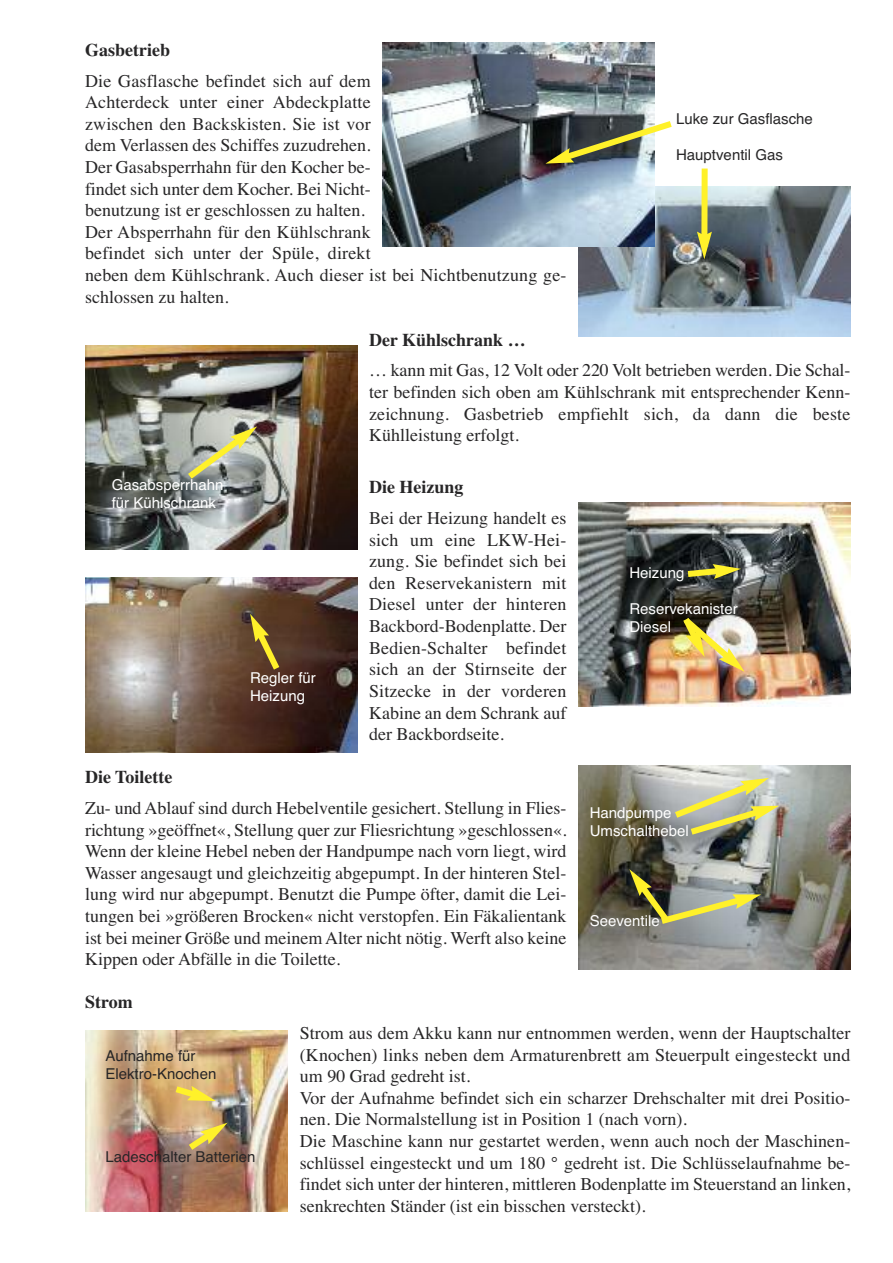
<style>
.page{position:relative;width:893px;height:1263px;background:#fff}
.page>*{position:absolute;margin:0;border:0;box-sizing:border-box;transform-origin:0 0}
.t1{font:18px/21.6px "Times";color:#272627;text-align:justify}
.t2{font:700 18px "Times";color:#272627}
.t3{font:15px/18px "Helvetica";color:#fff}
.t4{font:15px/18px "Helvetica";color:#272627}
</style>
<div class="page">
<img style="left:779px;top:766px;width:71px;height:204px">
<img style="left:779px;top:186px;width:71px;height:151px">
<img style="left:383px;top:43px;width:272px;height:204px">
<img style="left:85px;top:345px;width:272px;height:204px">
<img style="left:779px;top:502px;width:71px;height:202px">
<svg style="left:181px;top:426px;width:76px;height:59px;background:#a9ac92"></svg>
<img style="left:85px;top:577px;width:272px;height:176px">
<svg style="left:250px;top:614px;width:35px;height:62px;background:#775c29"></svg>
<img style="left:85px;top:1031px;width:203px;height:181px">
<svg style="left:169px;top:1082px;width:47px;height:20px"></svg>
<svg style="left:182px;top:1123px;width:45px;height:32px"></svg>
<img style="left:545px;top:116px;width:234px;height:854px">
<p class="t2" style="left:85px;top:39px;width:86px">Gasbetrieb</p>
<p class="t1" style="left:85px;top:70px;width:483px;text-align:left">Die Gasflasche befindet sich auf dem<br>Achterdeck unter einer Abdeckplatte<br>zwischen den Backskisten. Sie ist vor<br>dem Verlassen des Schiffes zuzudrehen.<br>Der Gasabsperrhahn für den Kocher be-<br>findet sich unter dem Kocher. Bei Nicht-<br>benutzung ist er geschlossen zu halten.<br>Der Absperrhahn für den Kühlschrank<br>befindet sich unter der Spüle, direkt<br>neben dem Kühlschrank. Auch dieser ist bei Nichtbenutzung ge&shy;schlossen zu halten.</p>
<p class="t2" style="left:369px;top:329px;width:158px">Der Kühlschrank …</p>
<p class="t1" style="left:369px;top:359px;width:483px">… kann mit Gas, 12 Volt oder 220 Volt betrieben werden. Die Schal&shy;ter befinden sich oben am Kühlschrank mit entsprechender Kenn&shy;zeichnung. Gasbetrieb empfiehlt sich, da dann die beste Kühlleistung erfolgt.</p>
<p class="t2" style="left:369px;top:477px;width:96px">Die Heizung</p>
<p class="t1" style="left:369px;top:507px;width:199px">Bei der Heizung handelt es sich um eine LKW-Hei&shy;zung. Sie befindet sich bei den Reservekanistern mit Diesel unter der hinteren Backbord-Bodenplatte. Der Bedien-Schalter befindet sich an der Stirnseite der Sitzecke in der vorderen Kabine an dem Schrank auf der Backbordseite.</p>
<p class="t2" style="left:85px;top:766px;width:89px">Die Toilette</p>
<p class="t1" style="left:85px;top:797px;width:483px">Zu- und Ablauf sind durch Hebelventile gesichert. Stellung in Flies&shy;richtung »geöffnet«, Stellung quer zur Fliesrichtung »geschlossen«.<br>Wenn der kleine Hebel neben der Handpumpe nach vorn liegt, wird Wasser angesaugt und gleichzeitig abgepumpt. In der hinteren Stel&shy;lung wird nur abgepumpt. Benutzt die Pumpe öfter, damit die Lei&shy;tungen bei »größeren Brocken« nicht verstopfen. Ein Fäkalientank ist bei meiner Größe und meinem Alter nicht nötig. Werft also keine Kippen oder Abfälle in die Toilette.</p>
<p class="t2" style="left:85px;top:991px;width:49px">Strom</p>
<p class="t1" style="left:300px;top:1022px;width:552px;text-align:left">Strom aus dem Akku kann nur entnommen werden, wenn der Hauptschalter (Knochen) links neben dem Armaturenbrett am Steuerpult eingesteckt und um 90 Grad gedreht ist.<br>Vor der Aufnahme befindet sich ein scharzer Drehschalter mit drei Positio&shy;nen. Die Normalstellung ist in Position 1 (nach vorn).<br>Die Maschine kann nur gestartet werden, wenn auch noch der Maschinen&shy;schlüssel eingesteckt und um 180 ° gedreht ist. Die Schlüsselaufnahme be&shy;findet sich unter der hinteren, mittleren Bodenplatte im Steuerstand an linken, senkrechten Ständer (ist ein bisschen versteckt).</p>
<p class="t4" style="left:676px;top:110px;width:138px">Luke zur Gasflasche</p>
<p class="t4" style="left:676px;top:146px;width:108px">Hauptventil Gas</p>
<p class="t3" style="left:112px;top:475px;width:113px">Gasabsperrhahn für Kühlschrank</p>
<p class="t3" style="left:629px;top:563px;width:57px">Heizung</p>
<p class="t3" style="left:629px;top:599px;width:110px">Reservekanister<br>Diesel</p>
<p class="t3" style="left:250px;top:669px;width:67px">Regler für<br>Heizung</p>
<p class="t3" style="left:590px;top:803px;width:101px">Handpumpe<br>Umschalthebel</p>
<p class="t3" style="left:590px;top:911px;width:72px">Seeventile</p>
<p class="t4" style="left:105px;top:1047px;width:112px">Aufnahme für<br>Elektro-Knochen</p>
<p class="t4" style="left:105px;top:1148px;width:152px">Ladeschalter Batterien</p>
</div>
